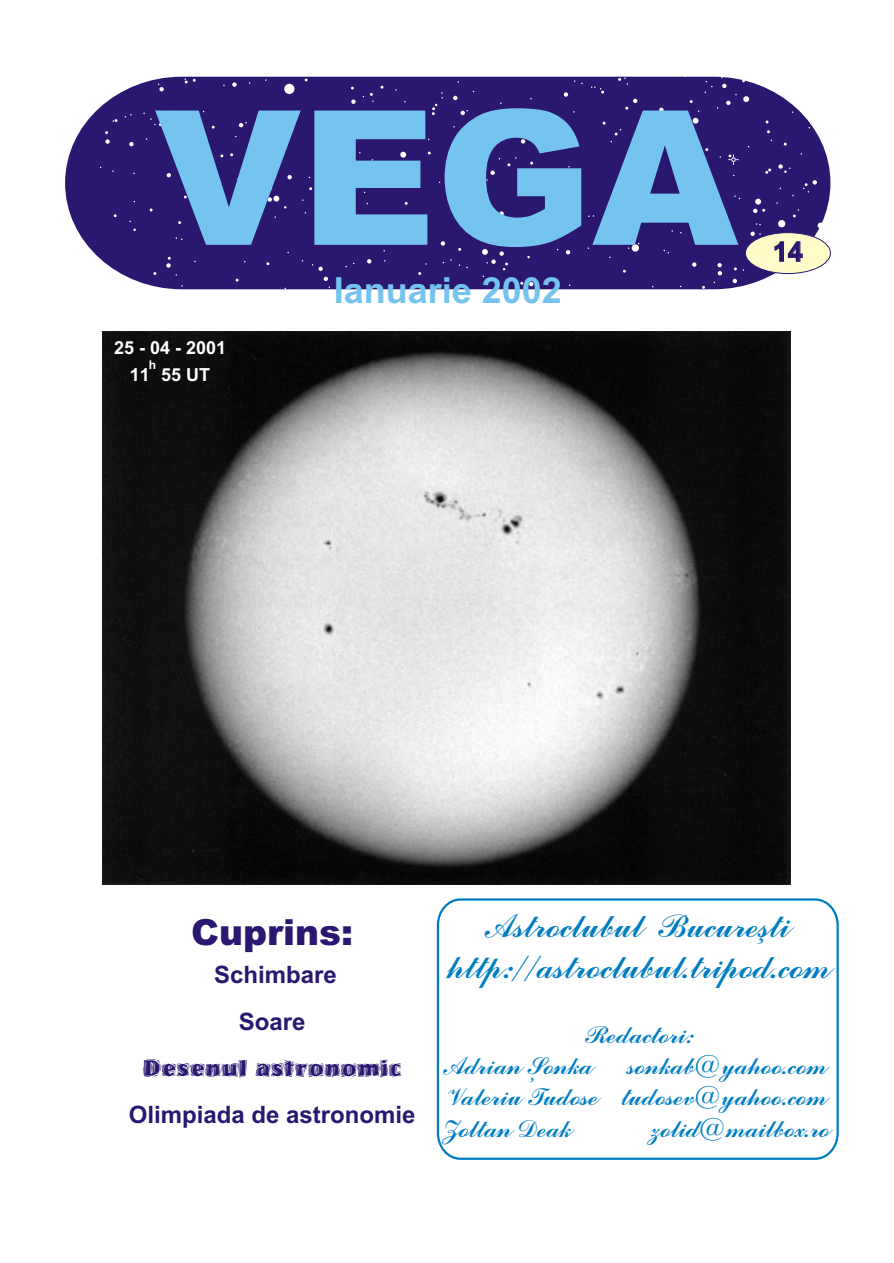
<style>
.page{position:relative;width:894px;height:1263px;background:#fff}
.page>*{position:absolute;margin:0;border:0;box-sizing:border-box;transform-origin:0 0}
.t1{font:900 187.5px "Arial";color:#75c4f0}
.t2{font:36px/41.4px "Commercial Script BT";color:#007dc2;text-align:center}
.t3{font:700 36px "Arial CE";color:#75c4f0}
.t4{font:900 36px "Arial";color:#291770}
.t5{font:27px/31px "Commercial Script BT";color:#007dc2}
.t6{font:27px "Westwood LET";color:#291770}
.t7{font:700 27px "Arial CE";color:#291770}
.t8{font:700 24px "Arial CE";color:#291770}
.t9{font:700 18px "Arial CE";color:#fff}
.t10{font:700 12px "Arial CE";color:#fff}
</style>
<div class="page">
<svg style="left:436px;top:898px;width:403px;height:262px"></svg>
<svg style="left:65px;top:77px;width:765px;height:212px;background:#372679"></svg>
<svg style="left:129px;top:142px;width:5px;height:4px"></svg>
<svg style="left:167px;top:173px;width:4px;height:4px"></svg>
<svg style="left:115px;top:78px;width:4px;height:4px"></svg>
<svg style="left:185px;top:112px;width:4px;height:5px"></svg>
<svg style="left:232px;top:82px;width:5px;height:5px"></svg>
<svg style="left:287px;top:175px;width:5px;height:4px"></svg>
<svg style="left:351px;top:100px;width:5px;height:4px"></svg>
<div style="left:284px;top:84px;width:11px;height:10px;background:#fff;border-radius:50%"></div>
<div style="left:778px;top:220px;width:7px;height:7px;background:#fff;border-radius:50%"></div>
<svg style="left:367px;top:259px;width:4px;height:5px"></svg>
<svg style="left:441px;top:241px;width:4px;height:5px"></svg>
<svg style="left:324px;top:277px;width:4px;height:4px"></svg>
<svg style="left:693px;top:118px;width:6px;height:6px"></svg>
<svg style="left:726px;top:101px;width:5px;height:4px"></svg>
<svg style="left:743px;top:96px;width:6px;height:6px"></svg>
<svg style="left:722px;top:84px;width:5px;height:4px"></svg>
<svg style="left:659px;top:108px;width:5px;height:4px"></svg>
<svg style="left:564px;top:92px;width:4px;height:5px"></svg>
<svg style="left:453px;top:96px;width:4px;height:4px"></svg>
<svg style="left:521px;top:139px;width:4px;height:5px"></svg>
<svg style="left:449px;top:181px;width:4px;height:4px"></svg>
<svg style="left:499px;top:211px;width:5px;height:5px"></svg>
<svg style="left:400px;top:152px;width:6px;height:6px"></svg>
<svg style="left:330px;top:114px;width:5px;height:5px"></svg>
<svg style="left:166px;top:257px;width:5px;height:11px"></svg>
<svg style="left:529px;top:282px;width:4px;height:4px"></svg>
<div style="left:632px;top:244px;width:7px;height:8px;background:#fff;border-radius:50%"></div>
<svg style="left:733px;top:279px;width:4px;height:4px"></svg>
<svg style="left:818px;top:223px;width:5px;height:5px"></svg>
<svg style="left:692px;top:262px;width:5px;height:5px"></svg>
<svg style="left:717px;top:263px;width:5px;height:12px"></svg>
<svg style="left:566px;top:250px;width:4px;height:4px"></svg>
<svg style="left:558px;top:224px;width:5px;height:5px"></svg>
<svg style="left:572px;top:203px;width:5px;height:4px"></svg>
<svg style="left:625px;top:99px;width:12px;height:11px"></svg>
<svg style="left:753px;top:199px;width:12px;height:14px"></svg>
<svg style="left:635px;top:126px;width:9px;height:10px"></svg>
<svg style="left:765px;top:169px;width:6px;height:5px"></svg>
<svg style="left:184px;top:193px;width:11px;height:6px"></svg>
<svg style="left:105px;top:131px;width:5px;height:13px"></svg>
<svg style="left:239px;top:122px;width:8px;height:5px"></svg>
<svg style="left:370px;top:93px;width:4px;height:9px"></svg>
<svg style="left:184px;top:78px;width:12px;height:6px"></svg>
<svg style="left:125px;top:114px;width:7px;height:4px"></svg>
<svg style="left:113px;top:119px;width:5px;height:3px"></svg>
<svg style="left:192px;top:152px;width:4px;height:6px"></svg>
<svg style="left:268px;top:196px;width:18px;height:13px"></svg>
<svg style="left:312px;top:264px;width:11px;height:7px"></svg>
<svg style="left:482px;top:249px;width:26px;height:21px"></svg>
<svg style="left:750px;top:232px;width:11px;height:4px"></svg>
<svg style="left:793px;top:209px;width:6px;height:8px"></svg>
<svg style="left:778px;top:164px;width:13px;height:9px"></svg>
<svg style="left:591px;top:86px;width:13px;height:8px"></svg>
<svg style="left:533px;top:115px;width:6px;height:5px"></svg>
<svg style="left:432px;top:92px;width:11px;height:23px"></svg>
<svg style="left:462px;top:129px;width:10px;height:19px"></svg>
<svg style="left:461px;top:110px;width:7px;height:5px"></svg>
<svg style="left:486px;top:171px;width:9px;height:10px"></svg>
<svg style="left:507px;top:157px;width:10px;height:9px"></svg>
<svg style="left:552px;top:185px;width:7px;height:5px"></svg>
<svg style="left:521px;top:223px;width:7px;height:2px"></svg>
<svg style="left:734px;top:195px;width:6px;height:4px"></svg>
<svg style="left:677px;top:189px;width:8px;height:11px"></svg>
<svg style="left:697px;top:207px;width:12px;height:3px"></svg>
<svg style="left:627px;top:155px;width:11px;height:13px"></svg>
<svg style="left:603px;top:122px;width:18px;height:20px"></svg>
<svg style="left:588px;top:215px;width:6px;height:2px"></svg>
<svg style="left:618px;top:78px;width:10px;height:7px"></svg>
<svg style="left:705px;top:81px;width:8px;height:12px"></svg>
<svg style="left:803px;top:180px;width:14px;height:13px"></svg>
<svg style="left:664px;top:250px;width:5px;height:4px"></svg>
<svg style="left:356px;top:176px;width:10px;height:9px"></svg>
<svg style="left:337px;top:167px;width:6px;height:7px"></svg>
<svg style="left:176px;top:237px;width:7px;height:3px"></svg>
<svg style="left:143px;top:113px;width:19px;height:13px"></svg>
<svg style="left:158px;top:84px;width:6px;height:7px"></svg>
<svg style="left:265px;top:76px;width:12px;height:5px"></svg>
<svg style="left:728px;top:154px;width:11px;height:11px"></svg>
<div style="left:745px;top:232px;width:86px;height:42px;background:#fffcc9;border:1px solid #291770;border-radius:50%"></div>
<img style="left:103px;top:332px;width:687px;height:553px">
<h1 class="t1" style="left:155px;top:111px;width:585px">VEGA</h1>
<p class="t9" style="left:114px;top:341px;width:114px">25 - 04 - 2001</p>
<p class="t10" style="left:149px;top:360px;width:9px">h</p>
<p class="t9" style="left:130px;top:368px;width:82px">11 55 UT</p>
<h2 class="t3" style="left:334px;top:277px;width:230px">Ianuarie 2002</h2>
<p class="t7" style="left:773px;top:242px;width:32px">14</p>
<h2 class="t4" style="left:191px;top:920px;width:164px">Cuprins:</h2>
<p class="t8" style="left:214px;top:965px;width:124px">Schimbare</p>
<p class="t8" style="left:239px;top:1012px;width:68px">Soare</p>
<p class="t6" style="left:143px;top:1060px;width:261px">Desenul astronomic</p>
<p class="t8" style="left:129px;top:1106px;width:288px">Olimpiada de astronomie</p>
<h2 class="t2" style="left:446px;top:907px;width:384px">Astroclubul Bucuresti http://astroclubul.tripod.com</h2>
<p class="t5" style="left:445px;top:1021px;width:249px;text-indent:138px">Redactori:<br>Adrian Sonka</p>
<h2 class="t2" style="left:755px;top:907px;width:19px">¸</h2>
<p class="t5" style="left:445px;top:1052px;width:383px;text-align:justify;text-indent:182px">sonkab@yahoo.com Valeriu Tudose tudosev@yahoo.com Zoltan Deak</p>
<p class="t5" style="left:528px;top:1055px;width:15px">¸</p>
<p class="t5" style="left:649px;top:1114px;width:181px">zolid@mailbox.ro</p>
</div>
